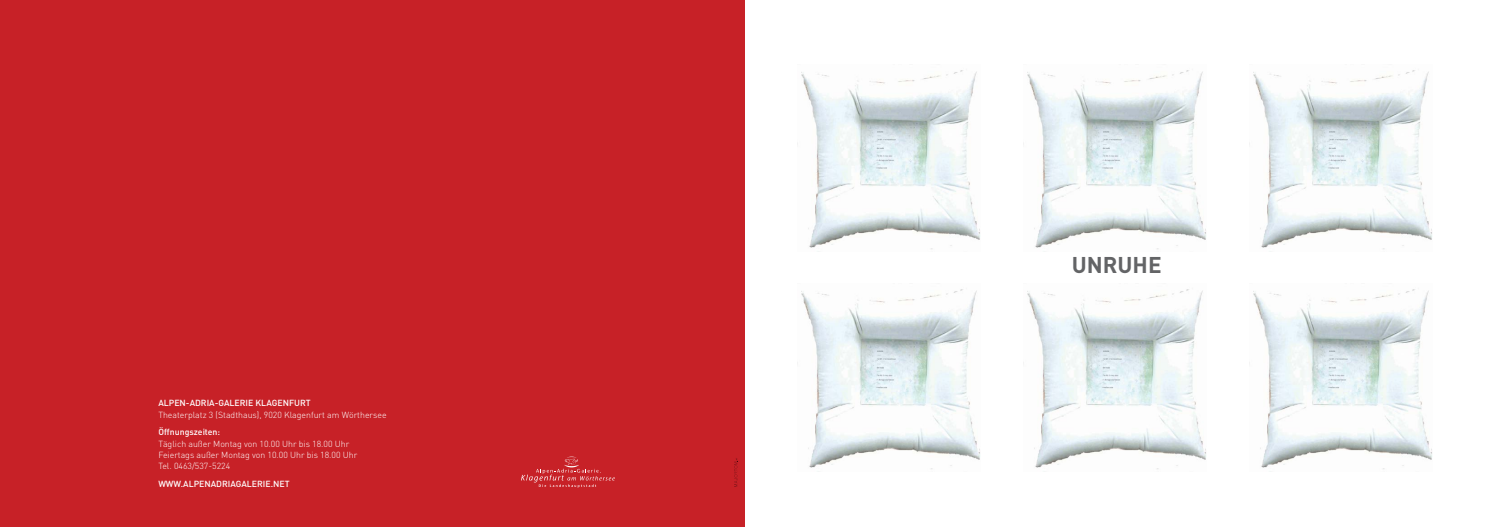
<style>
.page{position:relative;width:1489px;height:527px;background:#fff}
.page>*{position:absolute;margin:0;border:0;box-sizing:border-box;transform-origin:0 0}
.t1{font:700 22.5px "DIN";color:#636466}
.t2{font:300 8.75px/11.2px "DIN";color:#fff}
.t3{font:500 8.75px "DIN";color:#fff}
</style>
<div class="page">
<div style="left:0;top:0;width:744px;height:526px;background:#c72127"></div>
<img style="left:797px;top:70px;width:183px;height:180px">
<img style="left:797px;top:289px;width:183px;height:180px">
<img style="left:1023px;top:70px;width:183px;height:180px">
<img style="left:1023px;top:289px;width:183px;height:180px">
<img style="left:1249px;top:70px;width:182px;height:180px">
<img style="left:1249px;top:289px;width:182px;height:180px">
<svg style="left:521px;top:456px;width:93px;height:31px"></svg>
<svg style="left:734px;top:458px;width:4px;height:28px"></svg>
<p class="t3" style="left:158px;top:397px;width:154px">ALPEN-ADRIA-GALERIE KLAGENFURT</p>
<p class="t2" style="left:158px;top:408px;width:230px">Theaterplatz 3 (Stadthaus), 9020 Klagenfurt am Wörthersee</p>
<p class="t3" style="left:158px;top:426px;width:63px">ÖFFNUNGSZEITEN:</p>
<p class="t2" style="left:158px;top:437px;width:200px">Täglich außer Montag von 10.00 Uhr bis 18.00 Uhr<br>Feiertags außer Montag von 10.00 Uhr bis 18.00 Uhr<br>Tel. 0463/537-5224</p>
<p class="t3" style="left:158px;top:477px;width:133px">WWW.ALPENADRIAGALERIE.NET</p>
<h1 class="t1" style="left:1071px;top:250px;width:91px">UNRUHE</h1>
</div>
